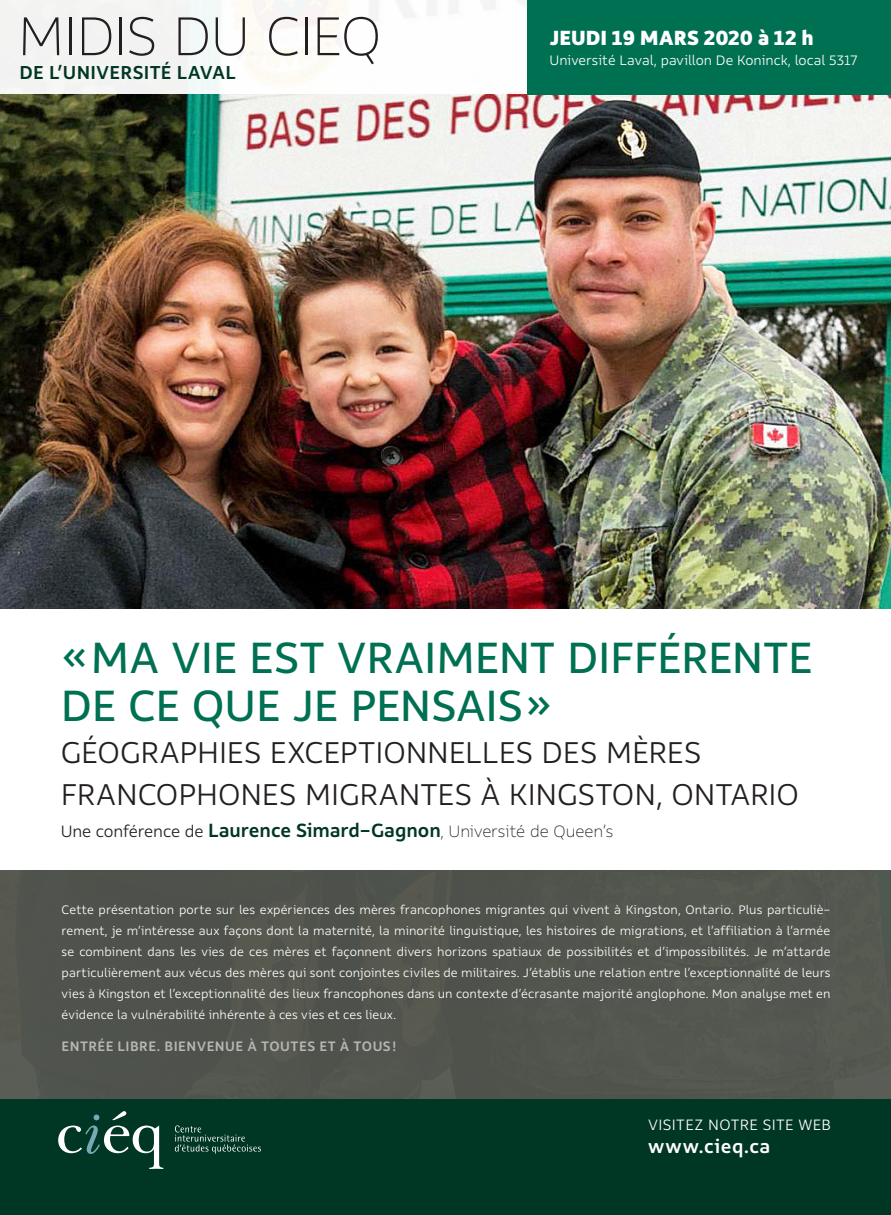
<style>
.page{position:relative;width:891px;height:1215px;background:#fff}
.page>*{position:absolute;margin:0;border:0;box-sizing:border-box;transform-origin:0 0}
.t1{font:100 59.85px "Rehn";letter-spacing:-.025em;color:#231f20}
.Titre-gros{font:48px/48px "Rehn";letter-spacing:-.005em;color:#007053}
.Titre-gros-2{font:300 33px/42px "Rehn";letter-spacing:-.005em;color:#231f20}
.t2{font:800 22.5px "Rehn";color:#fff}
.Titre-gros-3{font:500 21px "Rehn";letter-spacing:-.005em;color:#003624}
.t3{font:500 21px "Rehn";letter-spacing:.035em;color:#fff}
.t4{font:500 20.55px "Rehn";letter-spacing:.01em;color:#003624}
.t5{font:300 16.5px "Rehn";letter-spacing:.025em;color:#fff}
.t6{font:300 15px "Rehn";color:#fff}
.t7{font:500 15px "Rehn";letter-spacing:.03em;color:#b6b7b4}
.Titre-gros-4{font:300 13.5px/21px "Rehn";letter-spacing:.005em;color:#fff;text-align:justify}
.s1{font-weight:300;font-size:18px;color:#231f20}
.s2{font-weight:100;font-size:18px;color:#231f20}
</style>
<div class="page">
<img style="left:0;top:94px;width:891px;height:515px">
<div style="left:0;top:0;width:538px;height:94px;background:#fcfaf6"></div>
<div style="left:0;top:870px;width:891px;height:230px;background:#52564f"></div>
<div style="left:527px;top:0;width:364px;height:94px;background:#007053"></div>
<div style="left:0;top:1100px;width:891px;height:115px;background:#003624"></div>
<svg style="left:58px;top:1111px;width:105px;height:58px"></svg>
<svg style="left:175px;top:1125px;width:86px;height:29px"></svg>
<p class="t1" style="left:17px;top:-2px;width:366px">MIDIS DU CIEQ</p>
<p class="t4" style="left:20px;top:59px;width:218px">DE L’UNIVERSITÉ LAVAL</p>
<p class="t2" style="left:549px;top:23px;width:266px">JEUDI 19 MARS 2020 à 12 h</p>
<p class="t6" style="left:549px;top:51px;width:310px">Université Laval, pavillon De Koninck, local 5317</p>
<p class="Titre-gros" style="left:61px;top:632px;width:754px">« MA VIE EST VRAIMENT DIFFÉRENTE<br>DE CE QUE JE PENSAIS »</p>
<p class="Titre-gros-2" style="left:61px;top:731px;width:740px">GÉOGRAPHIES EXCEPTIONNELLES DES MÈRES<br>FRANCOPHONES MIGRANTES À KINGSTON, ONTARIO</p>
<p class="Titre-gros-3" style="left:61px;top:817px;width:554px"><span class="s1">Une conférence de</span> Laurence Simard-Gagnon<span class="s2">, Université de Queen’s</span></p>
<p class="Titre-gros-4" style="left:62px;top:899px;width:771px">Cette présentation porte sur les expériences des mères francophones migrantes qui vivent à Kingston, Ontario. Plus particuliè&shy;rement, je m’intéresse aux façons dont la maternité, la minorité linguistique, les histoires de migrations, et l’affiliation à l’armée se combinent dans les vies de ces mères et façonnent divers horizons spatiaux de possibilités et d’impossibilités. Je m’attarde particulièrement aux vécus des mères qui sont conjointes civiles de militaires. J’établis une relation entre l’exceptionnalité de leurs vies à Kingston et l’exceptionnalité des lieux francophones dans un contexte d’écrasante majorité anglophone. Mon analyse met en évidence la vulnérabilité inhérente à ces vies et ces lieux.</p>
<p class="t7" style="left:62px;top:1036px;width:337px">ENTRÉE LIBRE. BIENVENUE À TOUTES ET À TOUS !</p>
<p class="t5" style="left:648px;top:1114px;width:184px">VISITEZ NOTRE SITE WEB</p>
<p class="t3" style="left:648px;top:1132px;width:124px">www.cieq.ca</p>
</div>
